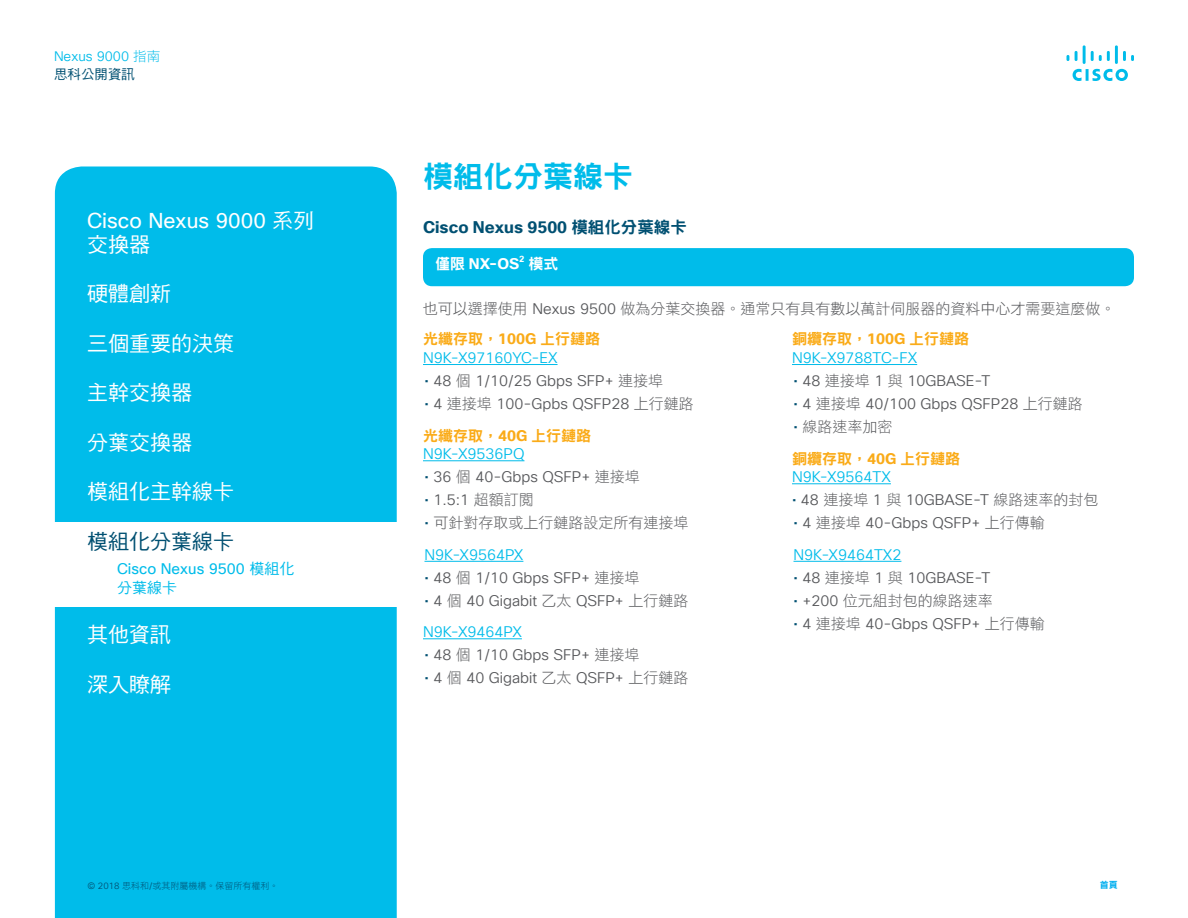
<style>
.page{position:relative;width:1188px;height:918px;background:#fff}
.page>*{position:absolute;margin:0;border:0;box-sizing:border-box;transform-origin:0 0}
.t1{font:30px "DF Hei Std W9";color:#00bcea}
.t2{font:21px "DF Hei Std W5";color:#fff}
.t3{font:21px "Cisco Sans TT";color:#fff}
.t4{font:21px "DF Hei Std W5";color:#005072}
.t5{font:700 16.5px "Cisco Sans TT";color:#005072}
.t6{font:15px/31.5px "Cisco Sans TT Light";color:#57585b}
.t7{font:15px "DF Hei Std W3";color:#57585b}
.t8{font:15px "Cisco Sans TT Light";color:#00bcea}
.t9{font:15px "DF Hei Std W9";color:#faab18}
.t10{font:15px "Cisco Sans TT";color:#00bcea}
.t11{font:700 15px "Cisco Sans TT";color:#fff}
.t12{font:15px "DF Hei Std W5";color:#00bcea}
.t13{font:15px "DF Hei Std W9";color:#fff}
.t14{font:13.5px "Cisco Sans TT Light";color:#00bcea}
.t15{font:13.5px "DF Hei Std W5";color:#005072}
.t16{font:9px "DF Hei Std W3";color:#005072}
.t17{font:9px "DF Hei Std W9";color:#00aeef}
.t18{font:700 8.7px "Cisco Sans TT";color:#fff}
.s1{font-family:"DF Hei Std W3"}
.s2{font-family:"DF Hei Std W5"}
.s3{font-family:"DF Hei Std W9";font-weight:400}
.s4{font-family:"Cisco Sans TT Light"}
.s5{font-family:"Cisco Sans TT";font-weight:700}
.s6{color:#005072}
.s7{font-family:"Cisco Sans TT Light";color:#005072}
.s8{color:#00bcea}
</style>
<div class="page">
<div style="left:55px;top:166px;width:342px;height:752px;background:#00bcea"></div>
<div style="left:50px;top:523px;width:352px;height:84px;background:#fff"></div>
<div style="left:423px;top:248px;width:711px;height:38px;background:#00bcea"></div>
<svg style="left:1067px;top:45px;width:67px;height:36px"></svg>
<hr style="left:423px;top:364px;width:135px;height:1px;background:#00bcea">
<hr style="left:423px;top:460px;width:101px;height:1px;background:#00bcea">
<hr style="left:424px;top:561px;width:99px;height:1px;background:#00bcea">
<hr style="left:423px;top:638px;width:99px;height:1px;background:#00bcea">
<hr style="left:792px;top:364px;width:125px;height:1px;background:#00bcea">
<hr style="left:792px;top:483px;width:99px;height:1px;background:#00bcea">
<hr style="left:794px;top:561px;width:107px;height:1px;background:#00bcea">
<p class="t14" style="left:54px;top:47px;width:108px">Nexus 9000 <span class="s1">指南</span></p>
<p class="t15" style="left:54px;top:67px;width:82px">思科公開資訊</p>
<h2 class="t3" style="left:87px;top:207px;width:229px">Cisco Nexus 9000 <span class="s2">系列</span></h2>
<h2 class="t2" style="left:87px;top:233px;width:64px">交換器</h2>
<h2 class="t2" style="left:87px;top:282px;width:85px">硬體創新</h2>
<h2 class="t2" style="left:87px;top:332px;width:148px">三個重要的決策</h2>
<h2 class="t2" style="left:87px;top:381px;width:106px">主幹交換器</h2>
<h2 class="t2" style="left:87px;top:431px;width:106px">分葉交換器</h2>
<h2 class="t2" style="left:87px;top:480px;width:148px">模組化主幹線卡</h2>
<h2 class="t4" style="left:87px;top:530px;width:148px">模組化分葉線卡</h2>
<p class="t10" style="left:117px;top:559px;width:179px">Cisco Nexus 9500 <span class="s2">模組化</span></p>
<p class="t12" style="left:117px;top:579px;width:61px">分葉線卡</p>
<h2 class="t2" style="left:87px;top:623px;width:85px">其他資訊</h2>
<h2 class="t2" style="left:87px;top:673px;width:85px">深入瞭解</h2>
<h1 class="t1" style="left:423px;top:160px;width:211px">模組化分葉線卡</h1>
<p class="t5" style="left:423px;top:216px;width:265px">Cisco Nexus 9500 <span class="s3">模組化分葉線卡</span></p>
<p class="t11" style="left:435px;top:254px;width:86px"><span class="s3">僅限</span> NX-OS</p>
<p class="t18" style="left:519px;top:253px;width:7px">2</p>
<p class="t13" style="left:528px;top:255px;width:31px">模式</p>
<p class="t7" style="left:423px;top:300px;width:694px">也可以選擇使用 <span class="s4">Nexus 9500</span> 做為分葉交換器。通常只有具有數以萬計伺服器的資料中心才需要這麼做。</p>
<p class="t9" style="left:423px;top:331px;width:179px">光纖存取，<span class="s5">100G</span> 上行鏈路</p>
<p class="t8" style="left:423px;top:348px;width:136px">N9K-X97160YC-EX</p>
<p class="t6" style="left:424px;top:365px;width:240px"><span class="s6">•</span> 48 <span class="s1">個</span> 1/10/25 Gbps SFP+ <span class="s1">連接埠</span></p>
<p class="t6" style="left:424px;top:388px;width:271px"><span class="s6">•</span> 4 <span class="s1">連接埠</span> 100-Gpbs QSFP28 <span class="s1">上行鏈路</span></p>
<p class="t9" style="left:423px;top:427px;width:170px">光纖存取，<span class="s5">40G</span> 上行鏈路</p>
<p class="t8" style="left:423px;top:444px;width:103px">N9K-X9536PQ</p>
<p class="t6" style="left:424px;top:462px;width:217px"><span class="s6">•</span> 36 <span class="s1">個</span> 40-Gbps QSFP+ <span class="s1">連接埠</span></p>
<p class="t6" style="left:424px;top:485px;width:111px"><span class="s6">•</span> 1.5:1 <span class="s1">超額訂閱</span></p>
<p class="t7" style="left:424px;top:515px;width:265px"><span class="s7">•</span> 可針對存取或上行鏈路設定所有連接埠</p>
<p class="t8" style="left:424px;top:545px;width:100px">N9K-X9564PX</p>
<p class="t6" style="left:424px;top:562px;width:217px"><span class="s6">•</span> 48 <span class="s1">個</span> 1/10 Gbps SFP+ <span class="s1">連接埠</span></p>
<p class="t6" style="left:423px;top:585px;width:267px"><span class="s6">•</span> 4 <span class="s1">個</span> 40 Gigabit <span class="s1">乙太</span> QSFP+ <span class="s1">上行鏈路<br></span><span class="s8">N9K-X9464PX</span></p>
<p class="t6" style="left:424px;top:640px;width:217px"><span class="s6">•</span> 48 <span class="s1">個</span> 1/10 Gbps SFP+ <span class="s1">連接埠</span></p>
<p class="t6" style="left:424px;top:663px;width:265px"><span class="s6">•</span> 4 <span class="s1">個</span> 40 Gigabit <span class="s1">乙太</span> QSFP+ <span class="s1">上行鏈路</span></p>
<p class="t9" style="left:792px;top:331px;width:179px">銅纜存取，<span class="s5">100G</span> 上行鏈路</p>
<p class="t8" style="left:792px;top:348px;width:127px">N9K-X9788TC-FX</p>
<p class="t6" style="left:794px;top:365px;width:198px"><span class="s6">•</span> 48 <span class="s1">連接埠</span> 1 <span class="s1">與</span> 10GBASE-T</p>
<p class="t6" style="left:794px;top:388px;width:291px"><span class="s6">•</span> 4 <span class="s1">連接埠</span> 40/100 Gbps QSFP28 <span class="s1">上行鏈路</span></p>
<p class="t7" style="left:794px;top:419px;width:100px"><span class="s7">•</span> 線路速率加密</p>
<p class="t9" style="left:792px;top:450px;width:170px">銅纜存取，<span class="s5">40G</span> 上行鏈路</p>
<p class="t8" style="left:792px;top:467px;width:100px">N9K-X9564TX</p>
<p class="t6" style="left:792px;top:485px;width:308px"><span class="s6">•</span> 48 <span class="s1">連接埠</span> 1 <span class="s1">與</span> 10GBASE-T <span class="s1">線路速率的封包</span></p>
<p class="t6" style="left:794px;top:508px;width:253px"><span class="s6">•</span> 4 <span class="s1">連接埠</span> 40-Gbps QSFP+ <span class="s1">上行傳輸<br></span><span class="s8">N9K-X9464TX2</span></p>
<p class="t6" style="left:794px;top:562px;width:198px"><span class="s6">•</span> 48 <span class="s1">連接埠</span> 1 <span class="s1">與</span> 10GBASE-T</p>
<p class="t7" style="left:794px;top:592px;width:201px"><span class="s7">•</span> <span class="s4">+200</span> 位元組封包的線路速率</p>
<p class="t6" style="left:794px;top:608px;width:253px"><span class="s6">•</span> 4 <span class="s1">連接埠</span> 40-Gbps QSFP+ <span class="s1">上行傳輸</span></p>
<p class="t16" style="left:87px;top:881px;width:193px"><span class="s4">© 2018</span> 思科和<span class="s4">/</span>或其附屬機構。保留所有權利。</p>
<p class="t17" style="left:1100px;top:880px;width:19px">首頁</p>
</div>
